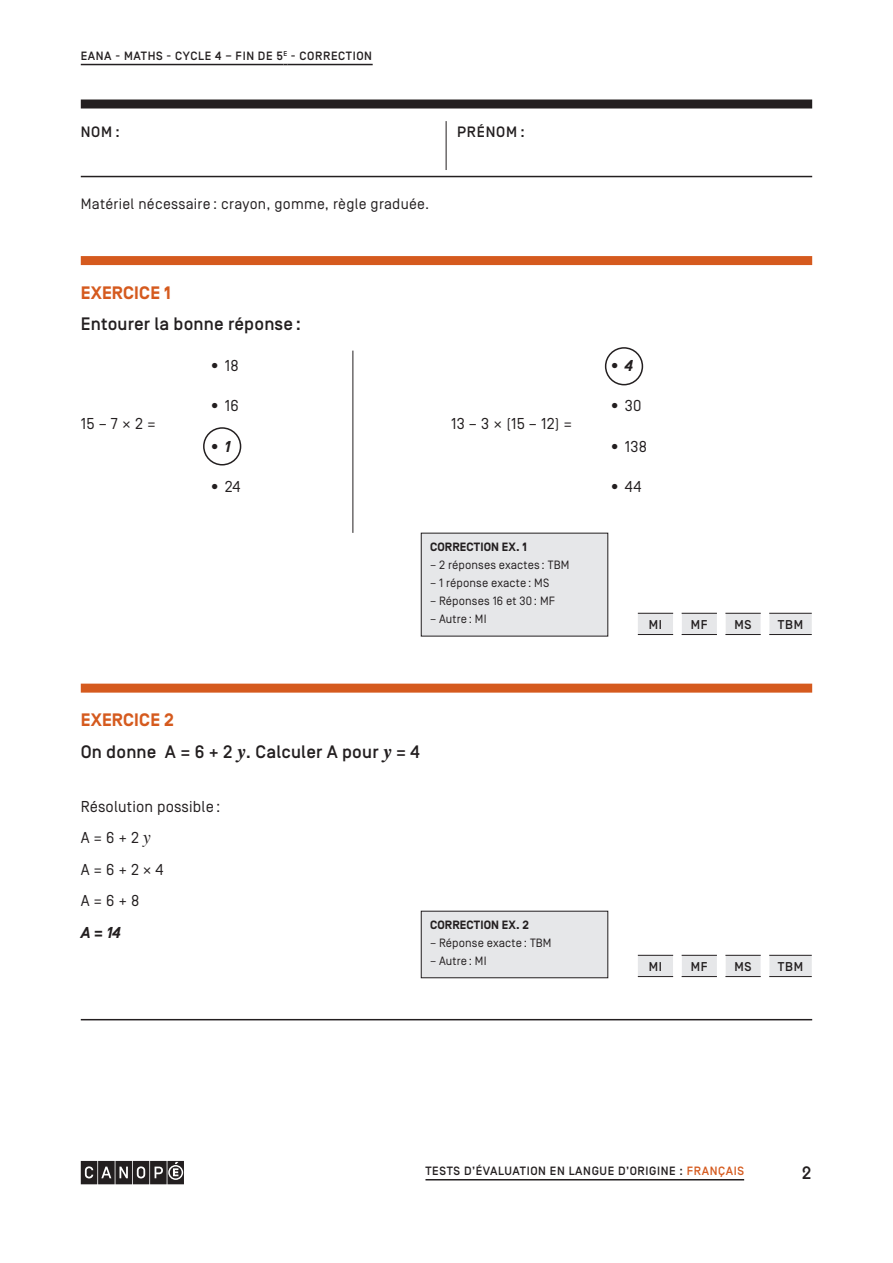
<style>
.page{position:relative;width:893px;height:1263px;background:#fff}
.page>*{position:absolute;margin:0;border:0;box-sizing:border-box;transform-origin:0 0}
.t1{font:500 18px/31.5px "Simplon BP";letter-spacing:.01em;color:#231f20}
.t2{font:700 18px "Simplon BP";letter-spacing:.01em;color:#d55a1e}
.t3{font:500 18px "Simplon BP Mono";color:#231f20}
.t4{font:15.75px/31.5px "Simplon BP Regular";letter-spacing:.01em;color:#231f20}
.t5{font:italic 700 15.75px "Simplon BP";color:#231f20}
.t6{font:15px "Simplon BP Regular";letter-spacing:.02em;color:#231f20}
.t7{font:500 15px "Simplon BP";letter-spacing:.05em;color:#231f20}
.t8{font:500 12.75px "Simplon BP";letter-spacing:.05em;color:#231f20}
.t9{font:12px "Simplon BP Regular";letter-spacing:.01em;color:#231f20}
.t10{font:500 12px "Simplon BP";letter-spacing:.05em;color:#231f20}
.t11{font:700 12px "Simplon BP";letter-spacing:.01em;color:#231f20}
.s1{font-family:"Simplon BP";font-weight:700;font-style:italic}
.s2{font-weight:700;color:#d55a1e}
.s3{font-family:"Times";font-weight:700;font-style:italic;font-size:20.25px}
.s4{font-family:"Times";font-style:italic;font-size:18px}
.s5{color:#d55a1e}
</style>
<div class="page">
<hr style="left:81px;top:64px;width:203px;height:1px;background:#231f20">
<hr style="left:288px;top:64px;width:85px;height:1px;background:#231f20">
<svg style="left:81px;top:1161px;width:103px;height:23px;background:#4b4849"></svg>
<hr style="left:425px;top:1179px;width:319px;height:1px;background:#231f20">
<hr style="left:446px;top:121px;width:1px;height:49px;background:#231f20">
<hr style="left:81px;top:176px;width:731px;height:1px;background:#231f20">
<div style="left:81px;top:99px;width:731px;height:9px;background:#231f20"></div>
<div style="left:81px;top:256px;width:731px;height:9px;background:#d55a1e"></div>
<div style="left:81px;top:684px;width:731px;height:9px;background:#d55a1e"></div>
<hr style="left:81px;top:1019px;width:731px;height:1px;background:#231f20">
<svg style="left:638px;top:613px;width:174px;height:21px"></svg>
<hr style="left:638px;top:613px;width:35px;height:1px;background:#231f20">
<hr style="left:682px;top:613px;width:35px;height:1px;background:#231f20">
<hr style="left:725px;top:613px;width:36px;height:1px;background:#231f20">
<hr style="left:769px;top:613px;width:43px;height:1px;background:#231f20">
<hr style="left:638px;top:634px;width:35px;height:1px;background:#231f20">
<hr style="left:682px;top:634px;width:35px;height:1px;background:#231f20">
<hr style="left:725px;top:634px;width:36px;height:1px;background:#231f20">
<hr style="left:769px;top:634px;width:43px;height:1px;background:#231f20">
<svg style="left:638px;top:955px;width:174px;height:21px"></svg>
<hr style="left:638px;top:955px;width:35px;height:1px;background:#231f20">
<hr style="left:682px;top:955px;width:35px;height:1px;background:#231f20">
<hr style="left:725px;top:955px;width:36px;height:1px;background:#231f20">
<hr style="left:769px;top:955px;width:43px;height:1px;background:#231f20">
<hr style="left:638px;top:976px;width:35px;height:1px;background:#231f20">
<hr style="left:682px;top:976px;width:35px;height:1px;background:#231f20">
<hr style="left:725px;top:976px;width:36px;height:1px;background:#231f20">
<hr style="left:769px;top:976px;width:43px;height:1px;background:#231f20">
<div style="left:421px;top:533px;width:187px;height:103px;background:#e6e7e9"></div>
<div style="left:421px;top:911px;width:187px;height:67px;background:#e6e7e9"></div>
<div style="left:421px;top:911px;width:187px;height:67px;border:1px solid #231f20"></div>
<hr style="left:352px;top:351px;width:1px;height:182px;background:#231f20">
<div style="left:605px;top:347px;width:38px;height:38px;border:2px solid #231f20;border-radius:50%"></div>
<div style="left:203px;top:427px;width:38px;height:38px;border:2px solid #231f20;border-radius:50%"></div>
<p class="t10" style="left:81px;top:49px;width:293px">EANA - MATHS - CYCLE 4 – FIN DE 5<sup>E</sup> - CORRECTION</p>
<p class="t7" style="left:81px;top:123px;width:41px">NOM :</p>
<p class="t7" style="left:457px;top:123px;width:69px">PRÉNOM :</p>
<p class="t6" style="left:81px;top:195px;width:350px">Matériel nécessaire : crayon, gomme, règle graduée.</p>
<h1 class="t2" style="left:81px;top:282px;width:92px">EXERCICE 1</h1>
<h1 class="t1" style="left:81px;top:309px;width:222px">Entourer la bonne réponse :</h1>
<h2 class="t4" style="left:208px;top:350px;width:32px">• 18</h2>
<h2 class="t4" style="left:208px;top:390px;width:32px">• 16</h2>
<h2 class="t4" style="left:208px;top:431px;width:24px">• <span class="s1">1</span></h2>
<h2 class="t4" style="left:208px;top:471px;width:34px">• 24</h2>
<h2 class="t4" style="left:81px;top:408px;width:77px">15 – 7 × 2 =</h2>
<h2 class="t4" style="left:451px;top:408px;width:123px">13 – 3 × (15 – 12) =</h2>
<p class="t11" style="left:430px;top:540px;width:99px">CORRECTION EX. 1</p>
<p class="t9" style="left:430px;top:558px;width:141px">– 2 réponses exactes : TBM</p>
<p class="t9" style="left:430px;top:576px;width:121px">– 1 réponse exacte : MS</p>
<p class="t9" style="left:430px;top:594px;width:127px">– Réponses 16 et 30 : MF</p>
<p class="t9" style="left:430px;top:612px;width:58px">– Autre : MI</p>
<h1 class="t1" style="left:81px;top:705px;width:341px"><span class="s2">EXERCICE 2<br></span>On donne A = 6 + 2 <span class="s3">y</span>. Calculer A pour <span class="s3">y</span> = 4</h1>
<h2 class="t4" style="left:81px;top:791px;width:141px">Résolution possible :<br>A = 6 + 2 <span class="s4">y<br></span>A = 6 + 2 × 4<br>A = 6 + 8</h2>
<h2 class="t5" style="left:81px;top:923px;width:41px">A = 14</h2>
<p class="t11" style="left:430px;top:918px;width:101px">CORRECTION EX. 2</p>
<p class="t9" style="left:430px;top:936px;width:123px">– Réponse exacte : TBM</p>
<p class="t9" style="left:430px;top:954px;width:58px">– Autre : MI</p>
<h2 class="t4" style="left:608px;top:350px;width:26px">• <span class="s1">4</span></h2>
<h2 class="t4" style="left:608px;top:390px;width:35px">• 30</h2>
<h2 class="t4" style="left:608px;top:431px;width:40px">• 138</h2>
<h2 class="t4" style="left:608px;top:471px;width:35px">• 44</h2>
<p class="t8" style="left:649px;top:617px;width:15px">MI</p>
<p class="t8" style="left:691px;top:617px;width:18px">MF</p>
<p class="t8" style="left:734px;top:617px;width:19px">MS</p>
<p class="t8" style="left:778px;top:617px;width:27px">TBM</p>
<p class="t8" style="left:649px;top:959px;width:15px">MI</p>
<p class="t8" style="left:691px;top:959px;width:18px">MF</p>
<p class="t8" style="left:734px;top:959px;width:19px">MS</p>
<p class="t8" style="left:778px;top:959px;width:27px">TBM</p>
<p class="t10" style="left:425px;top:1164px;width:320px">TESTS D’ÉVALUATION EN LANGUE D’ORIGINE : <span class="s5">FRANÇAIS</span></p>
<h1 class="t3" style="left:801px;top:1161px;width:12px">2</h1>
</div>
